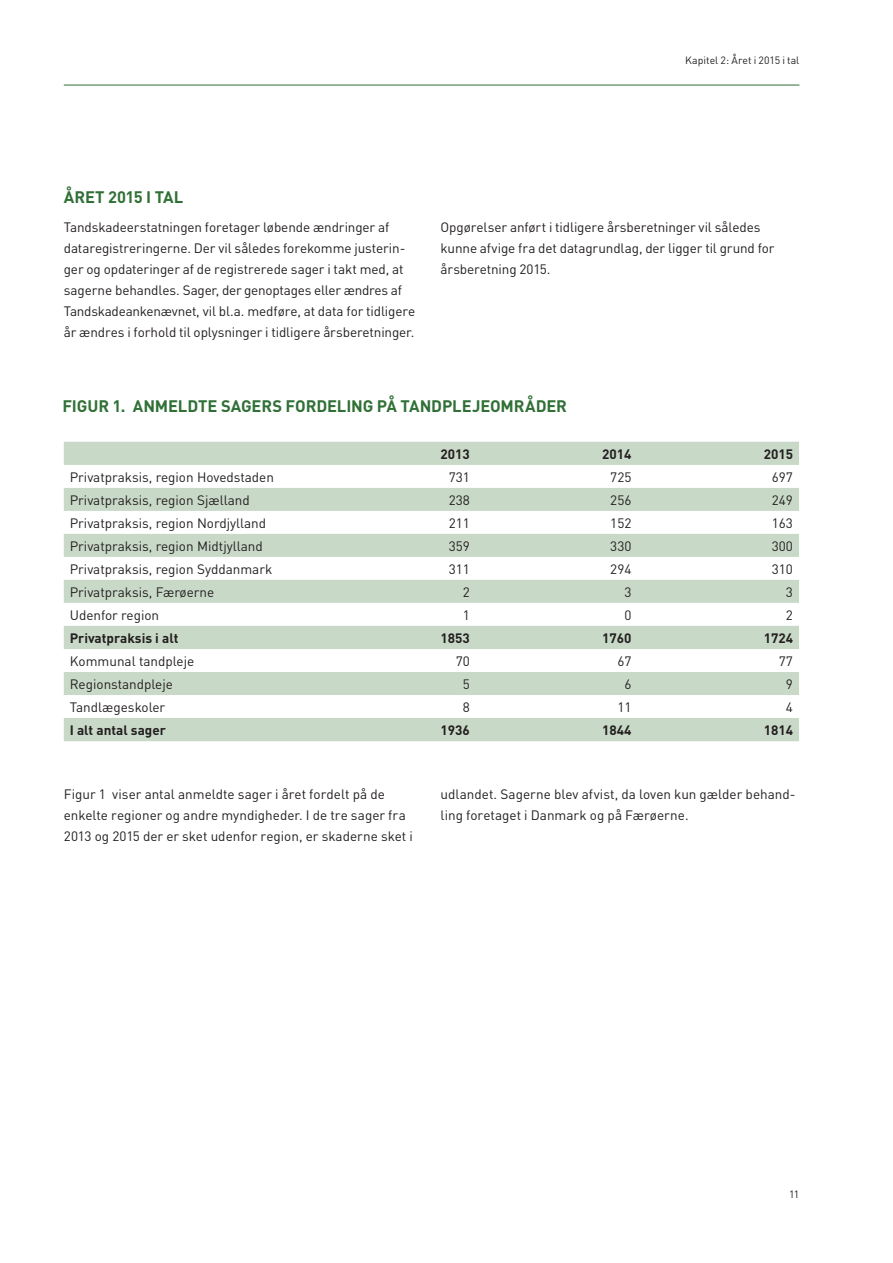
<style>
.page{position:relative;width:893px;height:1263px;background:#fff}
.page>*{position:absolute;margin:0;border:0;box-sizing:border-box;transform-origin:0 0}
.Brødtekst{font:700 16.5px "DIN";letter-spacing:-.01em;color:#307036}
.Brødtekst-2{font:13.5px/21px "DIN";color:#231f20}
.t1{font:700 13.5px "DIN";color:#231f20}
.Brødtekst-3{font:10.5px "DIN";color:#231f20}
</style>
<div class="page">
<hr style="left:64px;top:85px;width:735px;height:1px;background:#307036">
<svg style="left:64px;top:442px;width:735px;height:299px;fill:#c9d9c7"></svg>
<p class="Brødtekst-3" style="left:685px;top:53px;width:116px">Kapitel 2: Året i 2015 i tal</p>
<p class="Brødtekst" style="left:64px;top:186px;width:121px">ÅRET 2015 I TAL</p>
<p class="Brødtekst-2" style="left:64px;top:216px;width:353px">Tandskadeerstatningen foretager løbende ændringer af dataregistreringerne. Der vil således forekomme justerin&shy;ger og opdateringer af de registrerede sager i takt med, at sagerne behandles. Sager, der genoptages eller ændres af Tandskadeankenævnet, vil bl.a. medføre, at data for tidligere år ændres i forhold til oplysninger i tidligere årsberetninger.</p>
<p class="Brødtekst-2" style="left:441px;top:216px;width:336px">Opgørelser anført i tidligere årsberetninger vil således kunne afvige fra det datagrundlag, der ligger til grund for årsberetning 2015.</p>
<p class="Brødtekst" style="left:62px;top:395px;width:506px">FIGUR 1. ANMELDTE SAGERS FORDELING PÅ TANDPLEJEOMRÅDER</p>
<p class="t1" style="left:440px;top:445px;width:31px">2013</p>
<p class="t1" style="left:602px;top:445px;width:31px">2014</p>
<p class="t1" style="left:764px;top:445px;width:31px">2015</p>
<p class="Brødtekst-2" style="left:70px;top:466px;width:206px">Privatpraksis, region Hovedstaden</p>
<p class="Brødtekst-2" style="left:449px;top:466px;width:23px">731</p>
<p class="Brødtekst-2" style="left:610px;top:466px;width:23px">725</p>
<p class="Brødtekst-2" style="left:772px;top:466px;width:23px">697</p>
<p class="Brødtekst-2" style="left:70px;top:489px;width:181px">Privatpraksis, region Sjælland</p>
<p class="Brødtekst-2" style="left:449px;top:489px;width:23px">238</p>
<p class="Brødtekst-2" style="left:610px;top:489px;width:23px">256</p>
<p class="Brødtekst-2" style="left:772px;top:489px;width:23px">249</p>
<p class="Brødtekst-2" style="left:70px;top:512px;width:198px">Privatpraksis, region Nordjylland</p>
<p class="Brødtekst-2" style="left:449px;top:512px;width:23px">211</p>
<p class="Brødtekst-2" style="left:610px;top:512px;width:23px">152</p>
<p class="Brødtekst-2" style="left:772px;top:512px;width:23px">163</p>
<p class="Brødtekst-2" style="left:70px;top:535px;width:195px">Privatpraksis, region Midtjylland</p>
<p class="Brødtekst-2" style="left:449px;top:535px;width:23px">359</p>
<p class="Brødtekst-2" style="left:610px;top:535px;width:23px">330</p>
<p class="Brødtekst-2" style="left:772px;top:535px;width:23px">300</p>
<p class="Brødtekst-2" style="left:70px;top:558px;width:204px">Privatpraksis, region Syddanmark</p>
<p class="Brødtekst-2" style="left:449px;top:558px;width:23px">311</p>
<p class="Brødtekst-2" style="left:610px;top:558px;width:23px">294</p>
<p class="Brødtekst-2" style="left:772px;top:558px;width:23px">310</p>
<p class="Brødtekst-2" style="left:70px;top:581px;width:146px">Privatpraksis, Færøerne</p>
<p class="Brødtekst-2" style="left:463px;top:581px;width:9px">2</p>
<p class="Brødtekst-2" style="left:624px;top:581px;width:9px">3</p>
<p class="Brødtekst-2" style="left:786px;top:581px;width:9px">3</p>
<p class="Brødtekst-2" style="left:70px;top:604px;width:91px">Udenfor region</p>
<p class="Brødtekst-2" style="left:463px;top:604px;width:9px">1</p>
<p class="Brødtekst-2" style="left:624px;top:604px;width:9px">0</p>
<p class="Brødtekst-2" style="left:786px;top:604px;width:9px">2</p>
<p class="t1" style="left:70px;top:629px;width:110px">Privatpraksis i alt</p>
<p class="t1" style="left:440px;top:629px;width:31px">1853</p>
<p class="t1" style="left:602px;top:629px;width:31px">1760</p>
<p class="t1" style="left:764px;top:629px;width:31px">1724</p>
<p class="Brødtekst-2" style="left:70px;top:650px;width:126px">Kommunal tandpleje</p>
<p class="Brødtekst-2" style="left:456px;top:650px;width:16px">70</p>
<p class="Brødtekst-2" style="left:617px;top:650px;width:16px">67</p>
<p class="Brødtekst-2" style="left:779px;top:650px;width:16px">77</p>
<p class="Brødtekst-2" style="left:70px;top:673px;width:105px">Regionstandpleje</p>
<p class="Brødtekst-2" style="left:463px;top:673px;width:9px">5</p>
<p class="Brødtekst-2" style="left:624px;top:673px;width:9px">6</p>
<p class="Brødtekst-2" style="left:786px;top:673px;width:9px">9</p>
<p class="Brødtekst-2" style="left:70px;top:696px;width:97px">Tandlægeskoler</p>
<p class="Brødtekst-2" style="left:463px;top:696px;width:9px">8</p>
<p class="Brødtekst-2" style="left:617px;top:696px;width:16px">11</p>
<p class="Brødtekst-2" style="left:786px;top:696px;width:9px">4</p>
<p class="t1" style="left:70px;top:721px;width:98px">I alt antal sager</p>
<p class="t1" style="left:440px;top:721px;width:31px">1936</p>
<p class="t1" style="left:602px;top:721px;width:31px">1844</p>
<p class="t1" style="left:764px;top:721px;width:31px">1814</p>
<p class="Brødtekst-2" style="left:64px;top:783px;width:351px">Figur 1 viser antal anmeldte sager i året fordelt på de enkelte regioner og andre myndigheder. I de tre sager fra<br>2013 og 2015 der er sket udenfor region, er skaderne sket i</p>
<p class="Brødtekst-2" style="left:441px;top:783px;width:357px">udlandet. Sagerne blev afvist, da loven kun gælder behand&shy;ling foretaget i Danmark og på Færøerne.</p>
<p class="Brødtekst-3" style="left:789px;top:1187px;width:12px">11</p>
</div>
